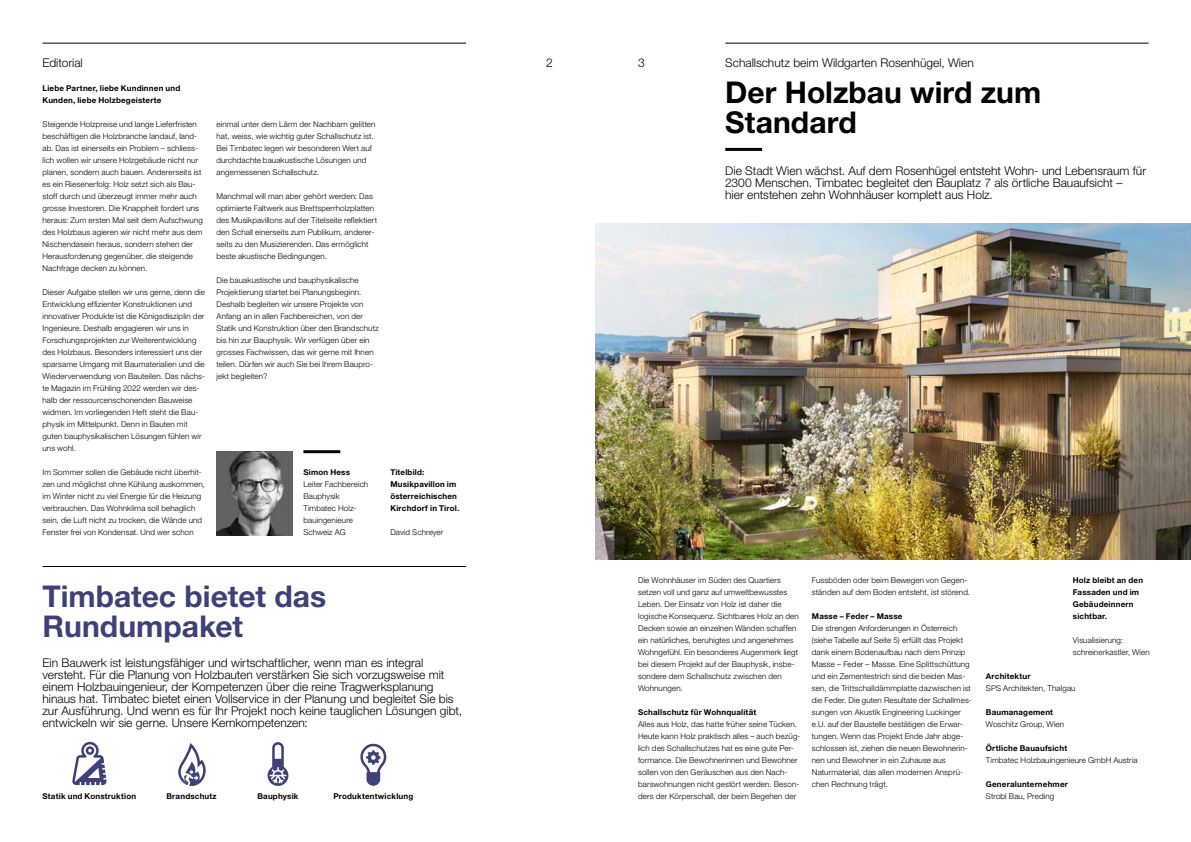
<style>
.page{position:relative;width:1191px;height:842px;background:#fff}
.page>*{position:absolute;margin:0;border:0;box-sizing:border-box;transform-origin:0 0}
.t1{font:700 30px/30px "Helvetica Neue LT Std";color:#3e4078}
.t2{font:700 30px/30px "Helvetica Neue LT Std";color:#000}
.t3{font:300 12px/12px "Helvetica Neue LT Std";color:#000}
.t4{font:300 8px/12px "Helvetica Neue LT Std";letter-spacing:.015em;color:#000}
.t5{font:700 8px/12px "Helvetica Neue LT Std";letter-spacing:.025em;color:#000}
</style>
<div class="page">
<hr style="left:43px;top:43px;width:423px;height:1px;background:#000">
<hr style="left:303px;top:450px;width:37px;height:3px;background:#000">
<hr style="left:43px;top:566px;width:423px;height:1px;background:#000">
<svg style="left:72px;top:742px;width:35px;height:43px"></svg>
<svg style="left:178px;top:743px;width:28px;height:43px"></svg>
<svg style="left:267px;top:742px;width:21px;height:44px"></svg>
<svg style="left:360px;top:744px;width:26px;height:42px"></svg>
<img style="left:216px;top:451px;width:76px;height:84px">
<hr style="left:725px;top:43px;width:423px;height:1px;background:#000">
<hr style="left:725px;top:148px;width:37px;height:3px;background:#000">
<img style="left:595px;top:223px;width:596px;height:336px">
<h2 class="t3" style="left:43px;top:57px;width:42px">Editorial</h2>
<h2 class="t3" style="left:546px;top:57px;width:8px">2</h2>
<h2 class="t3" style="left:638px;top:57px;width:8px">3</h2>
<p class="t5" style="left:43px;top:82px;width:139px">Liebe Partner, liebe Kundinnen und<br>Kunden, liebe Holzbegeisterte</p>
<p class="t4" style="left:43px;top:118px;width:162px">Steigende Holzpreise und lange Lieferfristen beschäftigen die Holzbranche landauf, land&shy;ab. Das ist einerseits ein Problem – schliess&shy;lich wollen wir unsere Holzgebäude nicht nur planen, sondern auch bauen. Andererseits ist es ein Riesenerfolg: Holz setzt sich als Bau&shy;stoff durch und überzeugt immer mehr auch grosse Investoren. Die Knappheit fordert uns heraus: Zum ersten Mal seit dem Aufschwung des Holzbaus agieren wir nicht mehr aus dem Nischendasein heraus, sondern stehen der Herausforderung gegenüber, die steigende Nachfrage decken zu können.</p>
<p class="t4" style="left:43px;top:286px;width:164px">Dieser Aufgabe stellen wir uns gerne, denn die Entwicklung effizienter Konstruktionen und innovativer Produkte ist die Königsdisziplin der Ingenieure. Deshalb engagieren wir uns in Forschungsprojekten zur Weiterentwicklung des Holzbaus. Besonders interessiert uns der sparsame Umgang mit Baumaterialien und die Wiederverwendung von Bauteilen. Das nächs&shy;te Magazin im Frühling 2022 werden wir des&shy;halb der ressourcenschonenden Bauweise widmen. Im vorliegenden Heft steht die Bau&shy;physik im Mittelpunkt. Denn in Bauten mit guten bauphysikalischen Lösungen fühlen wir uns wohl.</p>
<p class="t4" style="left:43px;top:466px;width:164px">Im Sommer sollen die Gebäude nicht überhit&shy;zen und möglichst ohne Kühlung auskommen, im Winter nicht zu viel Energie für die Heizung verbrauchen. Das Wohnklima soll behaglich sein, die Luft nicht zu trocken, die Wände und Fenster frei von Kondensat. Und wer schon</p>
<p class="t4" style="left:216px;top:118px;width:161px">einmal unter dem Lärm der Nachbarn gelitten hat, weiss, wie wichtig guter Schallschutz ist.<br>Bei Timbatec legen wir besonderen Wert auf durchdachte bauakustische Lösungen und angemessenen Schallschutz.</p>
<p class="t4" style="left:216px;top:190px;width:162px">Manchmal will man aber gehört werden: Das optimierte Faltwerk aus Brettsperrholzplatten des Musikpavillons auf der Titelseite reflektiert den Schall einerseits zum Publikum, anderer&shy;seits zu den Musizierenden. Das ermöglicht beste akustische Bedingungen.</p>
<p class="t4" style="left:216px;top:274px;width:164px">Die bauakustische und bauphysikalische Projektierung startet bei Planungsbeginn.<br>Deshalb begleiten wir unsere Projekte von Anfang an in allen Fachbereichen, von der Statik und Konstruktion über den Brandschutz bis hin zur Bauphysik. Wir verfügen über ein grosses Fachwissen, das wir gerne mit Ihnen teilen. Dürfen wir auch Sie bei Ihrem Baupro&shy;jekt begleiten?</p>
<p class="t5" style="left:303px;top:466px;width:48px">Simon Hess</p>
<p class="t4" style="left:303px;top:478px;width:66px">Leiter Fachbereich<br>Bauphysik<br>Timbatec Holz&shy;bauingenieure<br>Schweiz AG</p>
<p class="t5" style="left:390px;top:466px;width:70px">Titelbild:<br>Musikpavillon im österreichischen<br>Kirchdorf in Tirol.</p>
<p class="t4" style="left:390px;top:526px;width:55px">David Schreyer</p>
<h2 class="t3" style="left:725px;top:57px;width:250px">Schallschutz beim Wildgarten Rosenhügel, Wien</h2>
<h1 class="t2" style="left:725px;top:77px;width:318px">Der Holzbau wird zum<br>Standard</h1>
<h2 class="t3" style="left:725px;top:165px;width:422px">Die Stadt Wien wächst. Auf dem Rosenhügel entsteht Wohn- und Lebensraum für<br>2300 Menschen. Timbatec begleitet den Bauplatz 7 als örtliche Bauaufsicht –<br>hier entstehen zehn Wohnhäuser komplett aus Holz.</h2>
<h1 class="t1" style="left:43px;top:581px;width:285px">Timbatec bietet das<br>Rundumpaket</h1>
<p class="t3" style="left:43px;top:657px;width:421px">Ein Bauwerk ist leistungsfähiger und wirtschaftlicher, wenn man es integral versteht. Für die Planung von Holzbauten verstärken Sie sich vorzugsweise mit einem Holzbauingenieur, der Kompetenzen über die reine Tragwerksplanung hinaus hat. Timbatec bietet einen Vollservice in der Planung und begleitet Sie bis zur Ausführung. Und wenn es für Ihr Projekt noch keine tauglichen Lösungen gibt, entwickeln wir sie gerne. Unsere Kernkompetenzen:</p>
<p class="t5" style="left:43px;top:790px;width:95px">Statik und Konstruktion</p>
<p class="t5" style="left:166px;top:790px;width:52px">Brandschutz</p>
<p class="t5" style="left:257px;top:790px;width:43px">Bauphysik</p>
<p class="t5" style="left:333px;top:790px;width:81px">Produktentwicklung</p>
<p class="t4" style="left:638px;top:574px;width:162px">Die Wohnhäuser im Süden des Quartiers setzen voll und ganz auf umweltbewusstes Leben. Der Einsatz von Holz ist daher die logische Konsequenz. Sichtbares Holz an den Decken sowie an einzelnen Wänden schaffen ein natürliches, beruhigtes und angenehmes Wohngefühl. Ein besonderes Augenmerk liegt bei diesem Projekt auf der Bauphysik, insbe&shy;sondere dem Schallschutz zwischen den Wohnungen.</p>
<p class="t5" style="left:638px;top:706px;width:120px">Schallschutz für Wohnqualität</p>
<p class="t4" style="left:638px;top:718px;width:164px">Alles aus Holz, das hatte früher seine Tücken.<br>Heute kann Holz praktisch alles – auch bezüg&shy;lich des Schallschutzes hat es eine gute Per&shy;formance. Die Bewohnerinnen und Bewohner sollen von den Geräuschen aus den Nach&shy;barswohnungen nicht gestört werden. Beson&shy;ders der Körperschall, der beim Begehen der</p>
<p class="t4" style="left:812px;top:574px;width:160px">Fussböden oder beim Bewegen von Gegen&shy;ständen auf dem Boden entsteht, ist störend.</p>
<p class="t5" style="left:812px;top:610px;width:92px">Masse – Feder – Masse</p>
<p class="t4" style="left:812px;top:622px;width:161px">Die strengen Anforderungen in Österreich (siehe Tabelle auf Seite 5) erfüllt das Projekt dank einem Bodenaufbau nach dem Prinzip Masse – Feder – Masse. Eine Splittschüttung und ein Zementestrich sind die beiden Mas&shy;sen, die Trittschalldämmplatte dazwischen ist die Feder. Die guten Resultate der Schallmes&shy;sungen von Akustik Engineering Luckinger e.U. auf der Baustelle bestätigen die Erwar&shy;tungen. Wenn das Projekt Ende Jahr abge&shy;schlossen ist, ziehen die neuen Bewohnerin&shy;nen und Bewohner in ein Zuhause aus Naturmaterial, das allen modernen Ansprü&shy;chen Rechnung trägt.</p>
<p class="t5" style="left:1072px;top:574px;width:72px">Holz bleibt an den<br>Fassaden und im<br>Gebäudeinnern sichtbar.</p>
<p class="t4" style="left:1072px;top:634px;width:79px">Visualisierung: schreinerkastler, Wien</p>
<p class="t5" style="left:986px;top:670px;width:46px">Architektur</p>
<p class="t4" style="left:986px;top:682px;width:91px">SPS Architekten, Thalgau</p>
<p class="t5" style="left:986px;top:706px;width:69px">Baumanagement</p>
<p class="t4" style="left:986px;top:718px;width:80px">Woschitz Group, Wien</p>
<p class="t5" style="left:986px;top:742px;width:83px">Örtliche Bauaufsicht</p>
<p class="t4" style="left:986px;top:754px;width:153px">Timbatec Holzbauingenieure GmbH Austria</p>
<p class="t5" style="left:986px;top:778px;width:84px">Generalunternehmer</p>
<p class="t4" style="left:986px;top:790px;width:70px">Strobl Bau, Preding</p>
</div>
